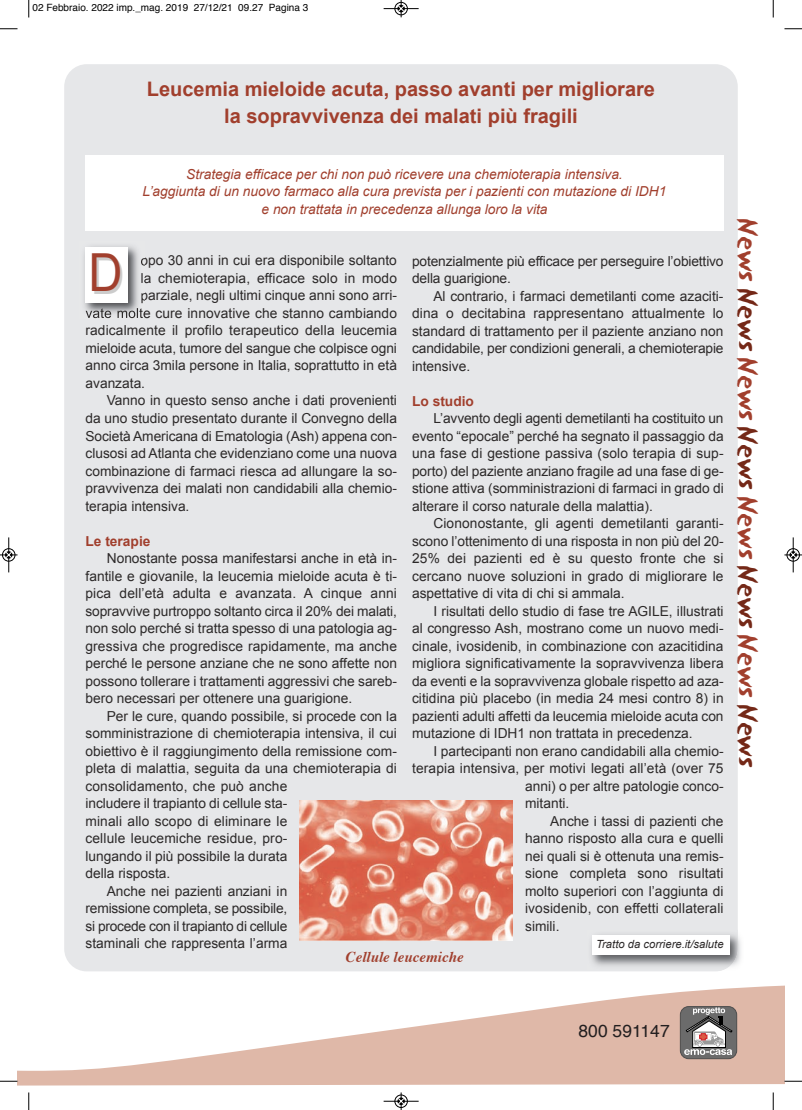
<style>
.page{position:relative;width:802px;height:1110px;background:#fff}
.page>*{position:absolute;margin:0;border:0;box-sizing:border-box;transform-origin:0 0}
.t1{font:52.5px "Arial";color:#a13f2d;scale:.9 1}
.t2{font:22.5px "Sand";letter-spacing:-.05em;color:#a13f2d}
.t3{font:700 20px/26.2px "Arial";color:#a13f2d;text-align:center}
.t4{font:17.5px "Helvetica";color:#231f20}
.t5{font:italic 700 15px "Times";color:#a13f2d}
.t6{font:13.75px/17.5px "Arial";color:#2c2929;text-align:justify}
.t7{font:italic 13.75px/17.5px "Arial";color:#a13f2d;text-align:center}
.t8{font:13.75px "Arial";letter-spacing:-.02em;color:#2c2929}
.t9{font:700 13.75px "Arial";color:#a13f2d}
.t10{font:italic 11.25px "Arial";color:#2c2929}
.t11{font:10px "Helvetica";color:#000}
.s1{color:#742817}
</style>
<div class="page">
<div style="left:64px;top:64px;width:673px;height:907px;background:#e6e7e9;border-radius:22px"></div>
<svg style="left:18px;top:985px;width:766px;height:101px;fill:#dfb8a8"></svg>
<div style="left:680px;top:1006px;width:56px;height:53px;background:#6b6b6b;border-radius:8px"></div>
<div style="left:680px;top:1006px;width:57px;height:53px;border:1px solid #4d4d4d;border-radius:8px"></div>
<svg style="left:684px;top:1007px;width:48px;height:48px"></svg>
<img style="left:737px;top:930px;width:4px;height:34px">
<img style="left:591px;top:934px;width:146px;height:37px">
<div style="left:592px;top:935px;width:137px;height:20px;background:#fff"></div>
<img style="left:84px;top:246px;width:59px;height:73px">
<svg style="left:141px;top:257px;width:4px;height:9px"></svg>
<svg style="left:141px;top:273px;width:4px;height:10px"></svg>
<svg style="left:141px;top:292px;width:4px;height:11px"></svg>
<img style="left:86px;top:308px;width:59px;height:10px">
<div style="left:85px;top:247px;width:43px;height:55px;background:#fff"></div>
<div style="left:85px;top:155px;width:638px;height:76px;background:#fff"></div>
<img style="left:300px;top:800px;width:212px;height:140px">
<svg style="left:28px;top:0;width:2px;height:18px"></svg>
<svg style="left:0;top:28px;width:18px;height:2px"></svg>
<svg style="left:772px;top:0;width:2px;height:18px"></svg>
<svg style="left:784px;top:28px;width:18px;height:2px"></svg>
<svg style="left:28px;top:1092px;width:2px;height:18px"></svg>
<svg style="left:0;top:1081px;width:18px;height:1px"></svg>
<svg style="left:772px;top:1092px;width:2px;height:18px"></svg>
<svg style="left:784px;top:1081px;width:18px;height:1px"></svg>
<div style="left:394px;top:2px;width:14px;height:13px;border:1px solid #fff;border-radius:50%"></div>
<hr style="left:383px;top:8px;width:35px;height:1px;background:#000">
<div style="left:395px;top:2px;width:12px;height:13px;border:1px solid #000;border-radius:50%"></div>
<svg style="left:398px;top:0;width:6px;height:17px"></svg>
<div style="left:394px;top:1094px;width:14px;height:14px;border:1px solid #fff;border-radius:50%"></div>
<hr style="left:383px;top:1101px;width:35px;height:1px;background:#000">
<div style="left:395px;top:1095px;width:12px;height:13px;border:1px solid #000;border-radius:50%"></div>
<svg style="left:398px;top:1092px;width:6px;height:18px"></svg>
<div style="left:2px;top:548px;width:13px;height:14px;border:1px solid #fff;border-radius:50%"></div>
<hr style="left:9px;top:537px;width:1px;height:35px;background:#000">
<div style="left:2px;top:548px;width:13px;height:13px;border:1px solid #000;border-radius:50%"></div>
<svg style="left:0;top:552px;width:18px;height:6px"></svg>
<div style="left:786px;top:548px;width:13px;height:14px;border:1px solid #fff;border-radius:50%"></div>
<hr style="left:793px;top:537px;width:1px;height:35px;background:#000">
<div style="left:786px;top:548px;width:13px;height:13px;border:1px solid #000;border-radius:50%"></div>
<svg style="left:784px;top:552px;width:18px;height:6px"></svg>
<p class="t11" style="left:32px;top:4px;width:277px">02 Febbraio. 2022 imp._mag. 2019 27/12/21 09.27 Pagina 3</p>
<h3 class="t3" style="left:147px;top:76px;width:509px">Leucemia mieloide acuta, passo avanti per migliorare la sopravvivenza dei malati più fragili</h3>
<p class="t7" style="left:143px;top:165px;width:525px">Strategia efficace per chi non può ricevere una chemioterapia intensiva.<br>L’aggiunta di un nuovo farmaco alla cura prevista per i pazienti con mutazione di IDH1 e non trattata in precedenza allunga loro la vita</p>
<h1 class="t1" style="left:88px;top:244px;width:39px">D</h1>
<p class="t6" style="left:140px;top:252px;width:258px">opo 30 anni in cui era disponibile soltanto</p>
<p class="t6" style="left:140px;top:269px;width:258px">la chemioterapia, efficace solo in modo</p>
<p class="t6" style="left:140px;top:287px;width:258px">parziale, negli ultimi cinque anni sono arri-</p>
<p class="t6" style="left:85px;top:304px;width:313px">vate molte cure innovative che stanno cambiando</p>
<p class="t6" style="left:85px;top:322px;width:313px">radicalmente il profilo terapeutico della leucemia</p>
<p class="t6" style="left:85px;top:339px;width:313px">mieloide acuta, tumore del sangue che colpisce ogni</p>
<p class="t6" style="left:85px;top:357px;width:313px">anno circa 3mila persone in Italia, soprattutto in età</p>
<p class="t6" style="left:85px;top:374px;width:61px">avanzata.</p>
<p class="t6" style="left:107px;top:392px;width:292px">Vanno in questo senso anche i dati provenienti</p>
<p class="t6" style="left:85px;top:409px;width:313px">da uno studio presentato durante il Convegno della</p>
<p class="t6" style="left:85px;top:427px;width:313px">Società Americana di Ematologia (Ash) appena con-</p>
<p class="t6" style="left:85px;top:444px;width:313px">clusosi ad Atlanta che evidenziano come una nuova</p>
<p class="t6" style="left:85px;top:462px;width:313px">combinazione di farmaci riesca ad allungare la so-</p>
<p class="t6" style="left:85px;top:479px;width:313px">pravvivenza dei malati non candidabili alla chemio-</p>
<p class="t6" style="left:85px;top:497px;width:105px">terapia intensiva.</p>
<p class="t9" style="left:85px;top:533px;width:66px">Le terapie</p>
<p class="t6" style="left:85px;top:549px;width:313px;text-indent:21px">Nonostante possa manifestarsi anche in età in&shy;fantile e giovanile, la leucemia mieloide acuta è ti&shy;pica dell’età adulta e avanzata. A cinque anni sopravvive purtroppo soltanto circa il 20% dei malati, non solo perché si tratta spesso di una patologia ag&shy;gressiva che progredisce rapidamente, ma anche perché le persone anziane che ne sono affette non possono tollerare i trattamenti aggressivi che sareb&shy;bero necessari per ottenere una guarigione.</p>
<p class="t6" style="left:107px;top:707px;width:292px">Per le cure, quando possibile, si procede con la</p>
<p class="t6" style="left:85px;top:724px;width:313px">somministrazione di chemioterapia intensiva, il cui</p>
<p class="t6" style="left:85px;top:742px;width:313px">obiettivo è il raggiungimento della remissione com-</p>
<p class="t6" style="left:85px;top:759px;width:313px">pleta di malattia, seguita da una chemioterapia di</p>
<p class="t6" style="left:85px;top:777px;width:203px">consolidamento, che può anche</p>
<p class="t6" style="left:85px;top:794px;width:203px">includere il trapianto di cellule sta-</p>
<p class="t6" style="left:85px;top:812px;width:203px">minali allo scopo di eliminare le</p>
<p class="t6" style="left:85px;top:830px;width:203px">cellule leucemiche residue, pro-</p>
<p class="t6" style="left:85px;top:847px;width:203px">lungando il più possibile la durata</p>
<p class="t6" style="left:85px;top:865px;width:86px">della risposta.</p>
<p class="t6" style="left:107px;top:882px;width:182px">Anche nei pazienti anziani in</p>
<p class="t6" style="left:85px;top:900px;width:203px">remissione completa, se possibile,</p>
<p class="t8" style="left:85px;top:918px;width:203px">si procede con il trapianto di cellule</p>
<p class="t6" style="left:85px;top:935px;width:203px">staminali che rappresenta l’arma</p>
<p class="t6" style="left:412px;top:252px;width:313px">potenzialmente più efficace per perseguire l’obiettivo della guarigione.</p>
<p class="t6" style="left:412px;top:287px;width:313px;text-indent:21px">Al contrario, i farmaci demetilanti come azaciti&shy;dina o decitabina rappresentano attualmente lo standard di trattamento per il paziente anziano non candidabile, per condizioni generali, a chemioterapie intensive.</p>
<p class="t9" style="left:412px;top:393px;width:63px">Lo studio</p>
<p class="t6" style="left:412px;top:410px;width:313px;text-indent:21px">L’avvento degli agenti demetilanti ha costituito un evento “epocale” perché ha segnato il passaggio da una fase di gestione passiva (solo terapia di sup&shy;porto) del paziente anziano fragile ad una fase di ge&shy;stione attiva (somministrazioni di farmaci in grado di alterare il corso naturale della malattia).</p>
<p class="t6" style="left:412px;top:515px;width:313px;text-indent:21px">Ciononostante, gli agenti demetilanti garanti&shy;scono l’ottenimento di una risposta in non più del 20- 25% dei pazienti ed è su questo fronte che si cercano nuove soluzioni in grado di migliorare le aspettative di vita di chi si ammala.</p>
<p class="t6" style="left:412px;top:602px;width:313px;text-indent:21px">I risultati dello studio di fase tre AGILE, illustrati al congresso Ash, mostrano come un nuovo medi&shy;cinale, ivosidenib, in combinazione con azacitidina migliora significativamente la sopravvivenza libera da eventi e la sopravvivenza globale rispetto ad aza&shy;citidina più placebo (in media 24 mesi contro 8) in pazienti adulti affetti da leucemia mieloide acuta con mutazione di IDH1 non trattata in precedenza.</p>
<p class="t6" style="left:433px;top:742px;width:292px">I partecipanti non erano candidabili alla chemio-</p>
<p class="t6" style="left:412px;top:760px;width:313px">terapia intensiva, per motivi legati all’età (over 75</p>
<p class="t6" style="left:525px;top:777px;width:200px">anni) o per altre patologie conco-</p>
<p class="t6" style="left:525px;top:795px;width:46px">mitanti.</p>
<p class="t6" style="left:550px;top:812px;width:175px">Anche i tassi di pazienti che</p>
<p class="t6" style="left:525px;top:830px;width:200px">hanno risposto alla cura e quelli</p>
<p class="t6" style="left:525px;top:847px;width:200px">nei quali si è ottenuta una remis-</p>
<p class="t6" style="left:525px;top:865px;width:200px">sione completa sono risultati</p>
<p class="t6" style="left:525px;top:882px;width:200px">molto superiori con l’aggiunta di</p>
<p class="t6" style="left:525px;top:900px;width:200px">ivosidenib, con effetti collaterali</p>
<p class="t6" style="left:525px;top:917px;width:36px">simili.</p>
<p class="t10" style="left:596px;top:938px;width:129px">Tratto da corriere.it/salute</p>
<p class="t5" style="left:346px;top:951px;width:119px">Cellule leucemiche</p>
<h2 class="t2" style="left:761px;top:219px;width:549px;rotate:90deg">News <span class="s1">News</span> News <span class="s1">News</span> News <span class="s1">News</span> News <span class="s1">News</span></h2>
<p class="t4" style="left:578px;top:1024px;width:93px">800 591147</p>
</div>
